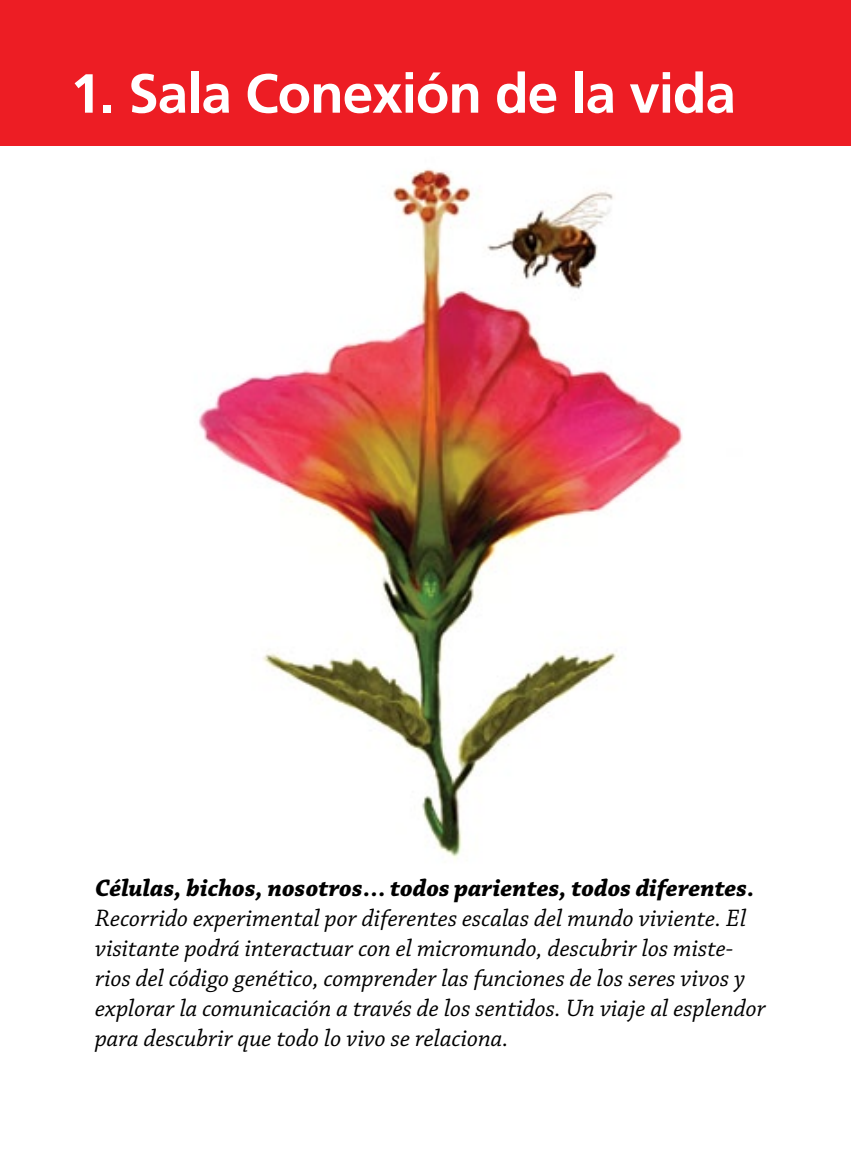
<style>
.page{position:relative;width:851px;height:1170px;background:#fff}
.page>*{position:absolute;margin:0;border:0;box-sizing:border-box;transform-origin:0 0}
.t1{font:700 55px "Frutiger LT Std";letter-spacing:-.02em;color:#fff}
.t2{font:italic 25px/30px "Chaparral Pro";color:#000}
.t3{font:italic 700 25px "Chaparral Pro";color:#000}
</style>
<div class="page">
<img style="left:21px;top:145px;width:808px;height:715px">
<div style="left:0;top:0;width:850px;height:145px;background:#ed1d24"></div>
<h1 class="t1" style="left:70px;top:61px;width:667px">1. Sala Conexión de la vida</h1>
<p class="t3" style="left:95px;top:872px;width:661px">Células, bichos, nosotros… todos parientes, todos diferentes.</p>
<p class="t2" style="left:95px;top:903px;width:672px">Recorrido experimental por diferentes escalas del mundo viviente. El visitante podrá interactuar con el micromundo, descubrir los miste&shy;rios del código genético, comprender las funciones de los seres vivos y explorar la comunicación a través de los sentidos. Un viaje al esplendor para descubrir que todo lo vivo se relaciona.</p>
</div>
